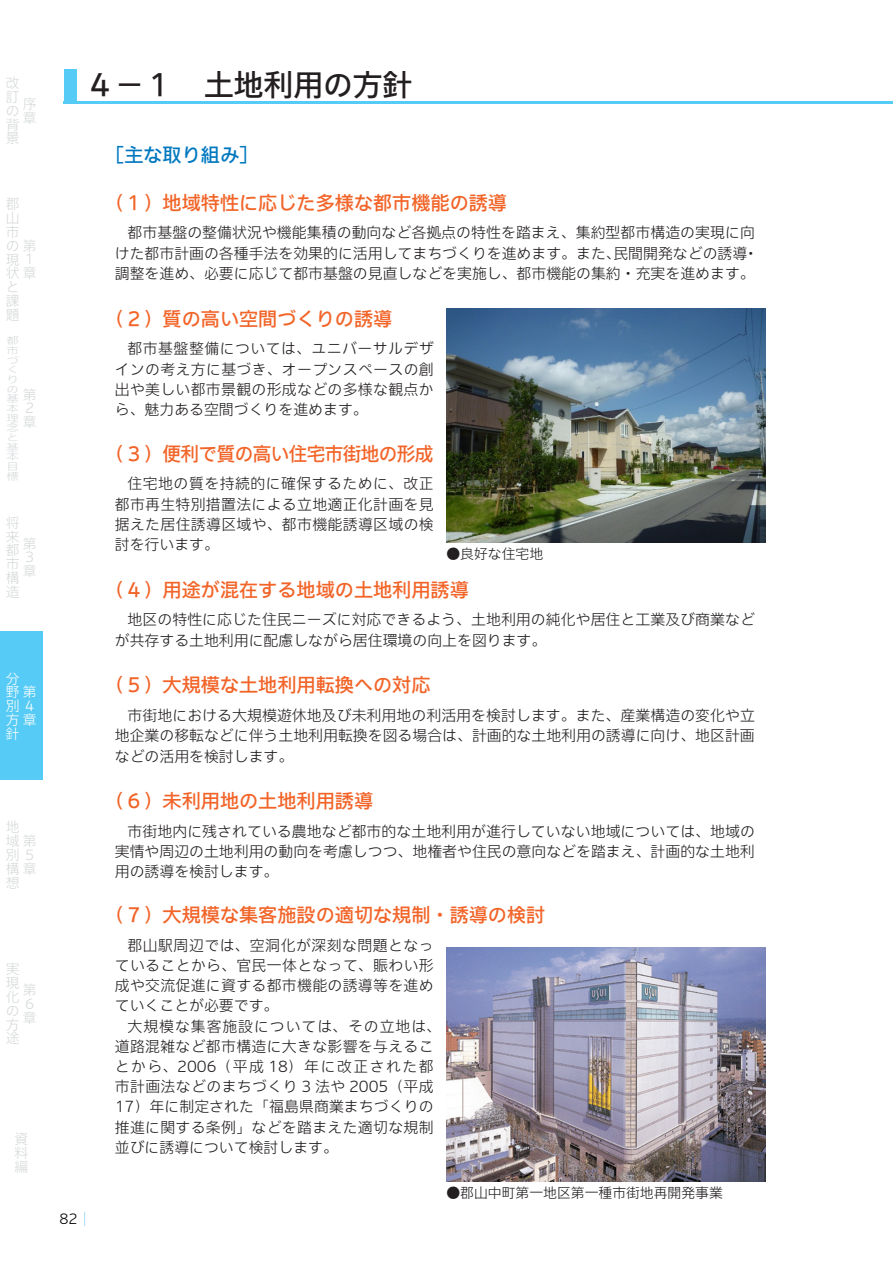
<style>
.page{position:relative;width:893px;height:1263px;background:#fff}
.page>*{position:absolute;margin:0;border:0;box-sizing:border-box;transform-origin:0 0}
.t1{font:500 29.7px "Iwa UCDA Goth Std";color:#231f20}
.小見出し{font:500 19.2px "Iwa UCDA Goth Std";color:#f26428}
.小見出し-2{font:500 19.2px "Iwa UCDA Goth Std";letter-spacing:-.03em;color:#f26428}
.t2{font:500 19.2px "Iwa UCDA Goth Std";color:#0078c0}
.本文{font:300 14.85px/20.2px "Iwa UCDA Goth Std";letter-spacing:.005em;color:#231f20;text-align:justify}
.t3{font:300 13.8px/13.8px "Iwa UCDA Goth Std";color:#d6d9da}
.t4{font:300 13.8px "Iwa UCDA Goth Std";color:#231f20}
.t5{font:300 13.8px/13.8px "Iwa UCDA Goth Std";color:#fff}
.t6{font:300 13.8px "Iwa UCDA Goth Std";color:#000}
.t7{font:300 9.6px/9.6px "Iwa UCDA Goth Std";color:#d6d9da;scale:1.29 1}
</style>
<div class="page">
<div style="left:0;top:631px;width:43px;height:149px;background:#56cbf5"></div>
<svg style="left:84px;top:1212px;width:1px;height:14px"></svg>
<img style="left:446px;top:308px;width:319px;height:234px">
<img style="left:446px;top:947px;width:319px;height:234px">
<div style="left:64px;top:69px;width:13px;height:34px;background:#56cbf5"></div>
<hr style="left:64px;top:101px;width:829px;height:2px;background:#56cbf5">
<p class="t3" style="left:6px;top:75px;width:15px;text-align:justify">改訂の背景</p>
<p class="t3" style="left:23px;top:96px;width:15px">序章</p>
<p class="t3" style="left:6px;top:196px;width:15px;text-align:justify">郡山市</p>
<p class="t3" style="left:6px;top:238px;width:32px">の第現１状章</p>
<p class="t3" style="left:6px;top:279px;width:15px;text-align:justify">と課題</p>
<p class="t7" style="left:7px;top:335px;width:11px">都市づくりの基本理念と基本目標</p>
<p class="t3" style="left:23px;top:387px;width:15px">第<br>２章</p>
<p class="t3" style="left:6px;top:515px;width:15px;text-align:justify">将来都市構造</p>
<p class="t3" style="left:23px;top:536px;width:15px">第<br>３章</p>
<p class="t5" style="left:6px;top:671px;width:15px">分</p>
<p class="t5" style="left:6px;top:684px;width:32px">野第別４方章</p>
<p class="t5" style="left:6px;top:726px;width:15px">針</p>
<p class="t3" style="left:6px;top:819px;width:15px">地</p>
<p class="t3" style="left:6px;top:833px;width:32px">域第別５構章</p>
<p class="t3" style="left:6px;top:875px;width:15px">想</p>
<p class="t3" style="left:6px;top:961px;width:15px;text-align:justify">実現化の方途</p>
<p class="t3" style="left:23px;top:982px;width:15px">第<br>６章</p>
<p class="t3" style="left:14px;top:1131px;width:15px;text-align:justify">資料編</p>
<p class="t1" style="left:85px;top:63px;width:329px">４－１　土地利用の方針</p>
<p class="t6" style="left:59px;top:1209px;width:20px">82</p>
<p class="t2" style="left:105px;top:141px;width:155px">［主な取り組み］</p>
<p class="小見出し" style="left:105px;top:189px;width:403px">（１）地域特性に応じた多様な都市機能の誘導</p>
<p class="本文" style="left:115px;top:222px;width:645px;text-align:left;text-indent:13px">都市基盤の整備状況や機能集積の動向など各拠点の特性を踏まえ、集約型都市構造の実現に向けた都市計画の各種手法を効果的に活用してまちづくりを進めます。また、民間開発などの誘導・調整を進め、必要に応じて都市基盤の見直しなどを実施し、都市機能の集約・充実を進めます。</p>
<p class="小見出し" style="left:105px;top:304px;width:289px">（２）質の高い空間づくりの誘導</p>
<p class="本文" style="left:115px;top:338px;width:320px;text-indent:13px">都市基盤整備については、ユニバーサルデザインの考え方に基づき、オープンスペースの創出や美しい都市景観の形成などの多様な観点から、魅力ある空間づくりを進めます。</p>
<p class="小見出し-2" style="left:105px;top:439px;width:330px">（３）便利で質の高い住宅市街地の形成</p>
<p class="本文" style="left:115px;top:473px;width:320px;text-indent:13px">住宅地の質を持続的に確保するために、改正都市再生特別措置法による立地適正化計画を見据えた居住誘導区域や、都市機能誘導区域の検討を行います。</p>
<p class="小見出し" style="left:105px;top:575px;width:365px">（４）用途が混在する地域の土地利用誘導</p>
<p class="本文" style="left:115px;top:609px;width:642px;text-indent:13px">地区の特性に応じた住民ニーズに対応できるよう、土地利用の純化や居住と工業及び商業などが共存する土地利用に配慮しながら居住環境の向上を図ります。</p>
<p class="小見出し" style="left:105px;top:671px;width:327px">（５）大規模な土地利用転換への対応</p>
<p class="本文" style="left:115px;top:704px;width:642px;text-indent:13px">市街地における大規模遊休地及び未利用地の利活用を検討します。また、産業構造の変化や立地企業の移転などに伴う土地利用転換を図る場合は、計画的な土地利用の誘導に向け、地区計画などの活用を検討します。</p>
<p class="小見出し" style="left:105px;top:787px;width:269px">（６）未利用地の土地利用誘導</p>
<p class="本文" style="left:115px;top:820px;width:642px;text-indent:13px">市街地内に残されている農地など都市的な土地利用が進行していない地域については、地域の実情や周辺の土地利用の動向を考慮しつつ、地権者や住民の意向などを踏まえ、計画的な土地利用の誘導を検討します。</p>
<p class="t4" style="left:446px;top:544px;width:98px">●良好な住宅地</p>
<p class="小見出し" style="left:105px;top:901px;width:442px">（７）大規模な集客施設の適切な規制・誘導の検討</p>
<p class="本文" style="left:115px;top:934px;width:320px;text-indent:13px">郡山駅周辺では、空洞化が深刻な問題となっていることから、官民一体となって、賑わい形成や交流促進に資する都市機能の誘導等を進めていくことが必要です。</p>
<p class="本文" style="left:115px;top:1015px;width:328px;text-align:left;text-indent:13px">大規模な集客施設については、その立地は、道路混雑など都市構造に大きな影響を与えることから、2006（平成 18）年に改正された都市計画法などのまちづくり 3 法や 2005（平成<br>17）年に制定された「福島県商業まちづくりの推進に関する条例」などを踏まえた適切な規制並びに誘導について検討します。</p>
<p class="t4" style="left:446px;top:1182px;width:278px">●郡山中町第一地区第一種市街地再開発事業</p>
</div>
